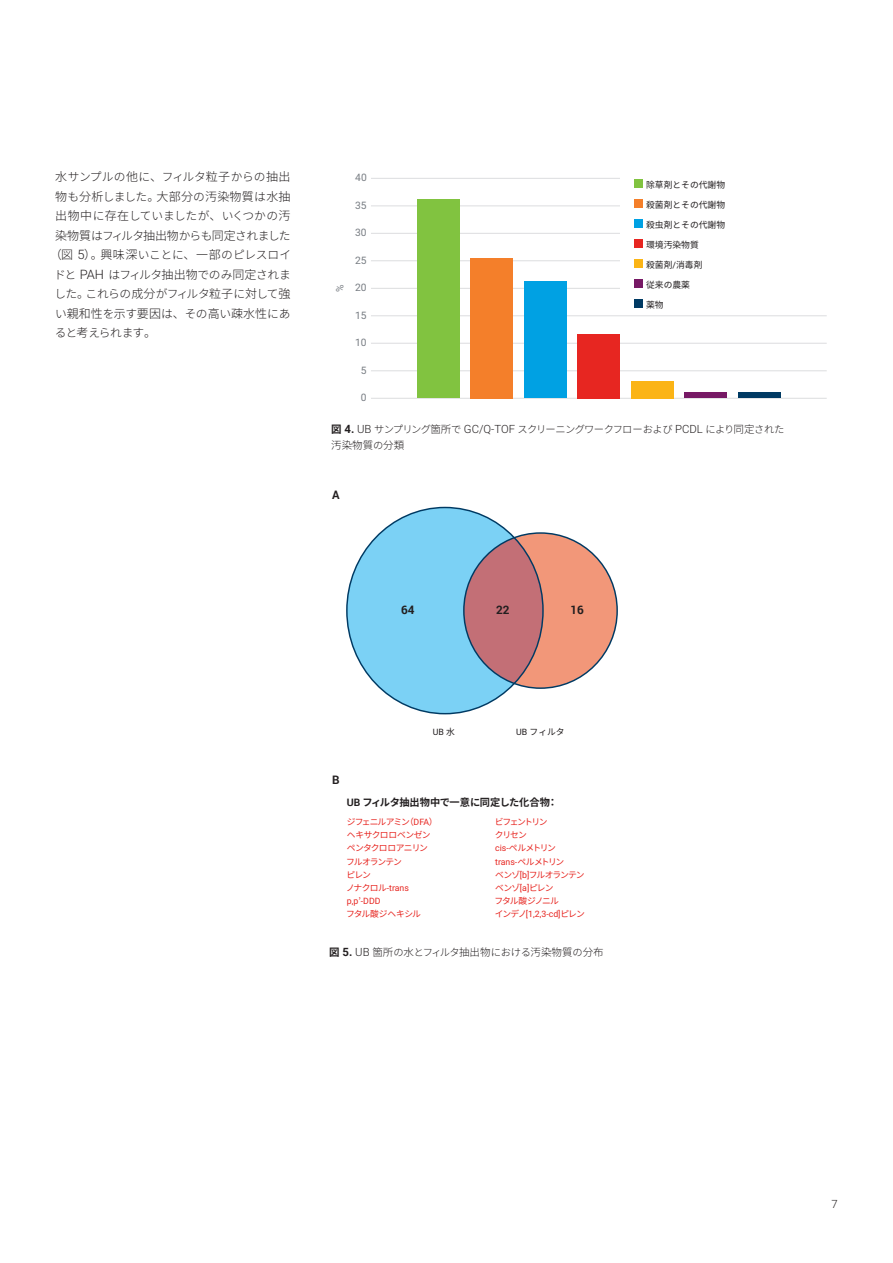
<style>
.page{position:relative;width:893px;height:1263px;background:#fff}
.page>*{position:absolute;margin:0;border:0;box-sizing:border-box;transform-origin:0 0}
.t1{font:300 12px "Noto Sans CJ Kjp";letter-spacing:.02em;color:#231f20}
.t2{font:300 11.7px/19.5px "Noto Sans CJ Kjp";letter-spacing:-.05em;color:#231f20}
.t3{font:300 11.7px "Noto Sans CJ Kjp";letter-spacing:-.025em;color:#231f20}
.t4{font:700 11.7px "Roboto";color:#231f20}
.t5{font:300 11.4px "Roboto";color:#231f20}
.t6{font:300 10.5px "Noto Sans CJ Kjp";color:#231f20}
.t7{font:300 10.35px "Noto Sans CJ Kjp";letter-spacing:-.06em;color:#231f20}
.t8{font:700 10.2px "Noto Sans CJ Kjp";letter-spacing:-.025em;color:#231f20}
.t9{font:10.2px "Roboto";color:#787d83}
.t10{font:8.85px "Noto Sans CJ Kjp";color:#231f20}
.t11{font:8.7px/13.2px "Noto Sans CJ Kjp";letter-spacing:-.105em;color:#e72621}
.t12{font:8.7px/13.2px "Roboto";color:#e72621}
.t13{font:8.7px/13.2px "Noto Sans CJ Kjp";letter-spacing:-.15em;color:#e72621}
.t14{font:8.7px "Noto Sans CJ Kjp";letter-spacing:-.035em;color:#e72621}
.t15{font:8.7px "Noto Sans CJ Kjp";color:#231f20}
.t16{font:8.7px "Roboto";color:#231f20}
.s1{font-size:12px}
.s2{font-size:11.7px}
.s3{font-family:"Roboto";font-size:12.9px}
.s4{font-family:"Roboto"}
.s5{font-weight:700;font-size:10.5px}
.s6{font-family:"Roboto";font-weight:700;font-size:11.4px}
.s7{font-family:"Roboto";font-size:11.4px}
.s8{font-size:10.5px}
.s9{font-size:10.35px}
.s10{font-family:"Noto Sans CJ Kjp"}
.s11{font-weight:700}
</style>
<div class="page">
<hr style="left:371px;top:398px;width:456px;height:1px;background:#dcdddf">
<hr style="left:371px;top:371px;width:456px;height:1px;background:#dcdddf">
<hr style="left:371px;top:343px;width:456px;height:1px;background:#dcdddf">
<hr style="left:371px;top:315px;width:456px;height:1px;background:#dcdddf">
<hr style="left:371px;top:288px;width:456px;height:1px;background:#dcdddf">
<hr style="left:371px;top:260px;width:456px;height:1px;background:#dcdddf">
<hr style="left:371px;top:233px;width:456px;height:1px;background:#dcdddf">
<hr style="left:371px;top:206px;width:456px;height:1px;background:#dcdddf">
<hr style="left:371px;top:178px;width:456px;height:1px;background:#dcdddf">
<div style="left:417px;top:199px;width:42px;height:199px;background:#81c340"></div>
<div style="left:471px;top:258px;width:42px;height:140px;background:#f47f2a"></div>
<div style="left:524px;top:281px;width:42px;height:117px;background:#00a1e3"></div>
<div style="left:578px;top:334px;width:42px;height:64px;background:#e72621"></div>
<div style="left:631px;top:381px;width:42px;height:17px;background:#fbb416"></div>
<div style="left:685px;top:392px;width:42px;height:6px;background:#771965"></div>
<div style="left:738px;top:392px;width:43px;height:6px;background:#003a63"></div>
<div style="left:620px;top:173px;width:207px;height:140px;background:#fff"></div>
<div style="left:634px;top:179px;width:8px;height:9px;background:#81c340"></div>
<div style="left:634px;top:199px;width:8px;height:9px;background:#f47f2a"></div>
<div style="left:634px;top:219px;width:8px;height:8px;background:#00a1e3"></div>
<div style="left:634px;top:239px;width:8px;height:8px;background:#e72621"></div>
<div style="left:634px;top:259px;width:8px;height:8px;background:#fbb416"></div>
<div style="left:634px;top:279px;width:8px;height:8px;background:#771965"></div>
<div style="left:634px;top:299px;width:8px;height:8px;background:#003a63"></div>
<svg style="left:347px;top:507px;width:270px;height:207px"></svg>
<p class="t3" style="left:55px;top:170px;width:237px"><span class="s1">水</span>サンプルの<span class="s1">他</span>に<span class="s1">、</span>フィルタ<span class="s1">粒子</span>からの<span class="s1">抽出</span></p>
<p class="t1" style="left:55px;top:190px;width:237px">物<span class="s2">も</span>分析<span class="s2">しました</span>。大部分<span class="s2">の</span>汚染物質<span class="s2">は</span>水抽</p>
<p class="t2" style="left:55px;top:207px;width:237px"><span class="s1">出物中</span>に<span class="s1">存在</span>していましたが<span class="s1">、</span>いくつかの<span class="s1">汚染物質</span>はフィルタ<span class="s1">抽出物</span>からも<span class="s1">同定</span>されました</p>
<p class="t1" style="left:50px;top:248px;width:243px">（図 <span class="s3">5</span>）。興味深<span class="s2">いことに</span>、一部<span class="s2">のピレスロイ</span></p>
<p class="t2" style="left:54px;top:265px;width:239px">ドと <span class="s3">PAH</span> はフィルタ<span class="s1">抽出物</span>でのみ<span class="s1">同定</span>されました<span class="s1">。</span>これらの<span class="s1">成分</span>がフィルタ<span class="s1">粒子</span>に<span class="s1">対</span>して<span class="s1">強</span></p>
<p class="t1" style="left:55px;top:307px;width:237px"><span class="s2">い</span>親和性<span class="s2">を</span>示<span class="s2">す</span>要因<span class="s2">は</span>、<span class="s2">その</span>高<span class="s2">い</span>疎水性<span class="s2">にあ</span></p>
<p class="t2" style="left:55px;top:324px;width:103px">ると<span class="s1">考</span>えられます<span class="s1">。</span></p>
<p class="t9" style="left:333px;top:292px;width:9px;rotate:-90deg">%</p>
<p class="t9" style="left:355px;top:170px;width:13px">40</p>
<p class="t9" style="left:355px;top:198px;width:13px">35</p>
<p class="t9" style="left:355px;top:225px;width:13px">30</p>
<p class="t9" style="left:355px;top:253px;width:13px">25</p>
<p class="t9" style="left:355px;top:280px;width:13px">20</p>
<p class="t9" style="left:355px;top:308px;width:13px">15</p>
<p class="t9" style="left:355px;top:335px;width:13px">10</p>
<p class="t9" style="left:361px;top:363px;width:7px">5</p>
<p class="t9" style="left:361px;top:390px;width:7px">0</p>
<p class="t10" style="left:646px;top:179px;width:81px">除草剤とその代謝物</p>
<p class="t10" style="left:646px;top:199px;width:81px">殺菌剤とその代謝物</p>
<p class="t10" style="left:646px;top:219px;width:81px">殺虫剤とその代謝物</p>
<p class="t10" style="left:646px;top:239px;width:54px">環境汚染物質</p>
<p class="t10" style="left:646px;top:259px;width:58px">殺菌剤<span class="s4">/</span>消毒剤</p>
<p class="t10" style="left:646px;top:279px;width:45px">従来の農薬</p>
<p class="t10" style="left:646px;top:299px;width:19px">薬物</p>
<p class="t7" style="left:331px;top:423px;width:455px"><span class="s5">図</span> <span class="s6">4.</span> <span class="s7">UB</span> サンプリング<span class="s8">箇所</span>で <span class="s7">GC/Q-TOF</span> スクリーニングワークフローおよび <span class="s7">PCDL</span> により<span class="s8">同定</span>された</p>
<p class="t6" style="left:331px;top:440px;width:75px">汚染物質<span class="s9">の</span>分類</p>
<p class="t4" style="left:332px;top:486px;width:9px">A</p>
<p class="t4" style="left:401px;top:601px;width:15px">64</p>
<p class="t4" style="left:496px;top:601px;width:15px">22</p>
<p class="t4" style="left:570px;top:601px;width:15px">16</p>
<p class="t16" style="left:433px;top:726px;width:24px">UB <span class="s10">水</span></p>
<p class="t15" style="left:516px;top:727px;width:50px"><span class="s4">UB</span> フィルタ</p>
<p class="t4" style="left:332px;top:772px;width:9px">B</p>
<p class="t8" style="left:347px;top:797px;width:212px"><span class="s4">UB</span> フィルタ抽出物中で一意に同定した化合物：</p>
<p class="t11" style="left:346px;top:815px;width:93px">ジフェニルアミン（<span class="s4">DFA</span>）ヘキサクロロベンゼンペンタクロロアニリンフルオランテン<br>ピレン</p>
<p class="t12" style="left:346px;top:881px;width:64px"><span class="s10">ノナクロル</span>-trans p,p<span class="s10">’</span>-DDD</p>
<p class="t14" style="left:346px;top:909px;width:76px">フタル酸ジヘキシル</p>
<p class="t13" style="left:495px;top:815px;width:62px">ビフェントリンクリセン<br><span class="s4">cis-</span>ペルメトリン</p>
<p class="t12" style="left:495px;top:854px;width:71px">trans-<span class="s10">ペルメトリン</span></p>
<p class="t11" style="left:494px;top:868px;width:92px">ベンゾ<span class="s4">[b]</span>フルオランテンベンゾ<span class="s4">[a]</span>ピレン<br>フタル酸ジノニル</p>
<p class="t12" style="left:495px;top:907px;width:91px"><span class="s10">インデノ</span>[1,2,3-cd]<span class="s10">ピレン</span></p>
<p class="t6" style="left:329px;top:946px;width:276px"><span class="s11">図</span> <span class="s6">5.</span> <span class="s7">UB</span> 箇所<span class="s9">の</span>水<span class="s9">とフィルタ</span>抽出物<span class="s9">における</span>汚染物質<span class="s9">の</span>分布</p>
<p class="t5" style="left:831px;top:1196px;width:8px">7</p>
</div>
